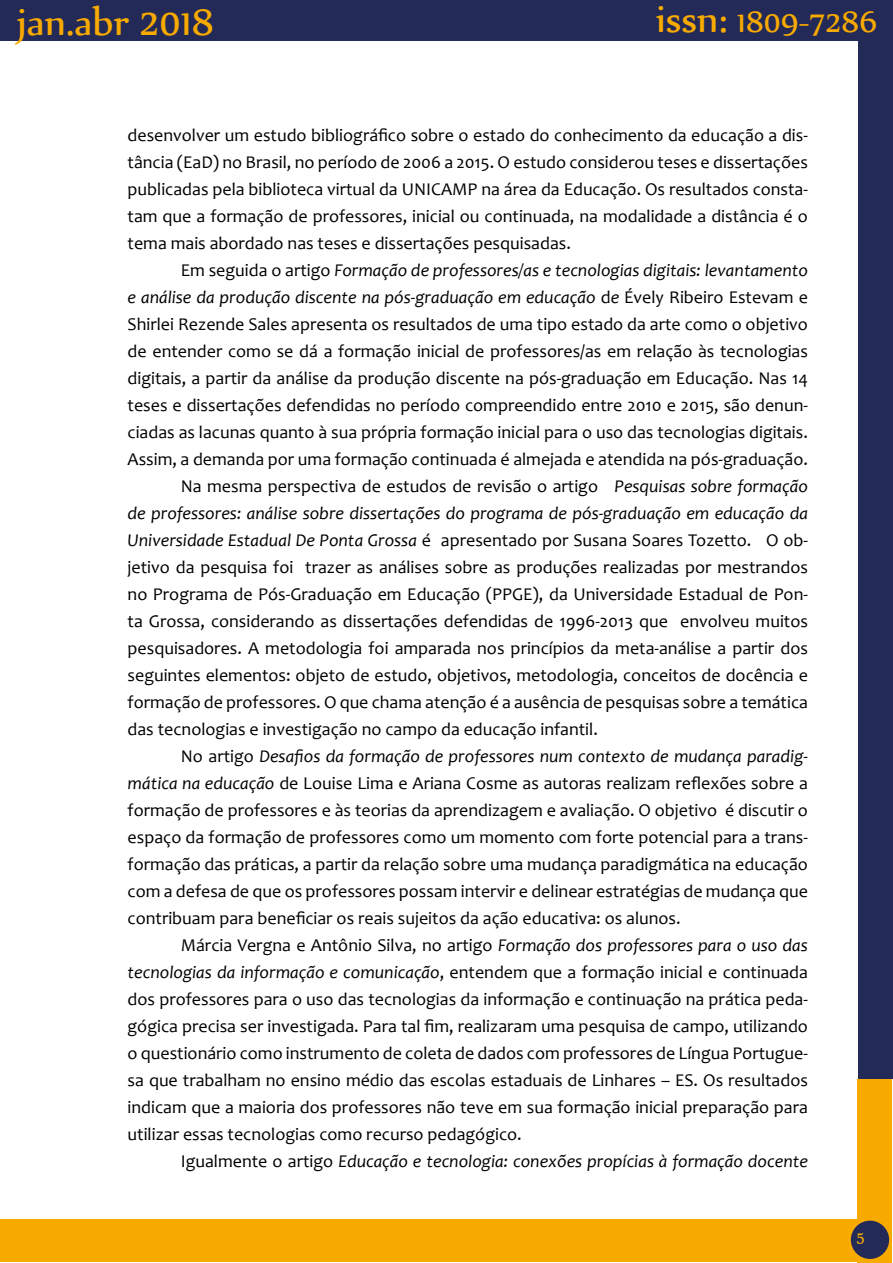
<style>
.page{position:relative;width:893px;height:1263px;background:#fff}
.page>*{position:absolute;margin:0;border:0;box-sizing:border-box;transform-origin:0 0}
.t1{font:45px "Nyala";color:#f8aa00}
.t2{font:36px "Nyala";color:#f8aa00}
.t3{font:18px/27px "Candara";color:#000;text-align:justify}
.t4{font:italic 18px "Candara";color:#000}
.t5{font:18px "Nyala";color:#f8aa00}
.s1{font-size:45px}
.s2{font-style:normal}
.s3{font-style:italic}
</style>
<div class="page">
<div style="left:858px;top:0;width:34px;height:1079px;background:#232a57"></div>
<div style="left:0;top:0;width:890px;height:41px;background:#232a57"></div>
<div style="left:857px;top:1079px;width:34px;height:184px;background:#f8aa00"></div>
<div style="left:0;top:1219px;width:860px;height:43px;background:#f8aa00"></div>
<div style="left:851px;top:1221px;width:38px;height:38px;background:#232a57;border-radius:50%"></div>
<h1 class="t1" style="left:17px;top:-6px;width:199px">jan.abr 2018</h1>
<h2 class="t2" style="left:656px;top:0;width:223px"><span class="s1">issn:</span> 1809-7286</h2>
<p class="t3" style="left:128px;top:121px;width:682px">desenvolver um estudo bibliográfico sobre o estado do conhecimento da educação a dis&shy;tância (EaD) no Brasil, no período de 2006 a 2015. O estudo considerou teses e dissertações publicadas pela biblioteca virtual da UNICAMP na área da Educação. Os resultados consta&shy;tam que a formação de professores, inicial ou continuada, na modalidade a distância é o tema mais abordado nas teses e dissertações pesquisadas.</p>
<p class="t4" style="left:181px;top:258px;width:629px"><span class="s2">Em seguida o artigo</span> Formação de professores/as e tecnologias digitais: levantamento</p>
<p class="t4" style="left:128px;top:285px;width:682px">e análise da produção discente na pós-graduação em educação <span class="s2">d</span>e <span class="s2">Évely Ribeiro Estevam e</span></p>
<p class="t3" style="left:128px;top:310px;width:682px">Shirlei Rezende Sales apresenta os resultados de uma tipo estado da arte como o objetivo</p>
<p class="t3" style="left:128px;top:337px;width:682px">de entender como se dá a formação inicial de professores/as em relação às tecnologias</p>
<p class="t3" style="left:128px;top:364px;width:682px">digitais, a partir da análise da produção discente na pós-graduação em Educação. Nas 14</p>
<p class="t3" style="left:128px;top:391px;width:682px">teses e dissertações defendidas no período compreendido entre 2010 e 2015, são denun-</p>
<p class="t3" style="left:128px;top:418px;width:682px">ciadas as lacunas quanto à sua própria formação inicial para o uso das tecnologias digitais.</p>
<p class="t3" style="left:128px;top:445px;width:682px">Assim, a demanda por uma formação continuada é almejada e atendida na pós-graduação.</p>
<p class="t3" style="left:181px;top:472px;width:629px">Na mesma perspectiva de estudos de revisão o artigo <span class="s3">Pesquisas sobre formação</span></p>
<p class="t4" style="left:128px;top:501px;width:682px">de professores: análise sobre dissertações do programa de pós-graduação em educação da</p>
<p class="t3" style="left:128px;top:526px;width:682px"><span class="s3">Universidade Estadual De Ponta Grossa</span> é apresentado por Susana Soares Tozetto. O ob-</p>
<p class="t3" style="left:128px;top:553px;width:682px">jetivo da pesquisa foi trazer as análises sobre as produções realizadas por mestrandos</p>
<p class="t3" style="left:128px;top:580px;width:682px">no Programa de Pós-Graduação em Educação (PPGE), da Universidade Estadual de Pon-</p>
<p class="t3" style="left:128px;top:607px;width:682px">ta Grossa, considerando as dissertações defendidas de 1996-2013 que envolveu muitos</p>
<p class="t3" style="left:128px;top:634px;width:682px">pesquisadores. A metodologia foi amparada nos princípios da meta-análise a partir dos</p>
<p class="t3" style="left:128px;top:661px;width:682px">seguintes elementos: objeto de estudo, objetivos, metodologia, conceitos de docência e</p>
<p class="t3" style="left:128px;top:688px;width:682px">formação de professores. O que chama atenção é a ausência de pesquisas sobre a temática</p>
<p class="t3" style="left:128px;top:715px;width:472px">das tecnologias e investigação no campo da educação infantil.</p>
<p class="t4" style="left:181px;top:744px;width:629px"><span class="s2">No artigo</span> Desafios da formação de professores num contexto de mudança paradig-</p>
<p class="t3" style="left:128px;top:769px;width:682px"><span class="s3">mática na educação</span> de Louise Lima e Ariana Cosme as autoras realizam reflexões sobre a</p>
<p class="t3" style="left:128px;top:796px;width:682px">formação de professores e às teorias da aprendizagem e avaliação. O objetivo é discutir o</p>
<p class="t3" style="left:128px;top:823px;width:682px">espaço da formação de professores como um momento com forte potencial para a trans-</p>
<p class="t3" style="left:128px;top:850px;width:682px">formação das práticas, a partir da relação sobre uma mudança paradigmática na educação</p>
<p class="t3" style="left:128px;top:877px;width:682px">com a defesa de que os professores possam intervir e delinear estratégias de mudança que</p>
<p class="t3" style="left:128px;top:904px;width:555px">contribuam para beneficiar os reais sujeitos da ação educativa: os alunos.</p>
<p class="t3" style="left:181px;top:931px;width:629px">Márcia Vergna e Antônio Silva, no artigo <span class="s3">Formação dos professores para o uso das</span></p>
<p class="t3" style="left:128px;top:958px;width:682px"><span class="s3">tecnologias da informação e comunicação</span>, entendem que a formação inicial e continuada</p>
<p class="t3" style="left:128px;top:985px;width:682px">dos professores para o uso das tecnologias da informação e continuação na prática peda-</p>
<p class="t3" style="left:128px;top:1012px;width:682px">gógica precisa ser investigada. Para tal fim, realizaram uma pesquisa de campo, utilizando</p>
<p class="t3" style="left:128px;top:1039px;width:682px">o questionário como instrumento de coleta de dados com professores de Língua Portugue-</p>
<p class="t3" style="left:128px;top:1066px;width:682px">sa que trabalham no ensino médio das escolas estaduais de Linhares – ES. Os resultados</p>
<p class="t3" style="left:128px;top:1093px;width:682px">indicam que a maioria dos professores não teve em sua formação inicial preparação para</p>
<p class="t3" style="left:128px;top:1120px;width:396px">utilizar essas tecnologias como recurso pedagógico.</p>
<p class="t4" style="left:181px;top:1149px;width:629px"><span class="s2">Igualmente o artigo</span> Educação e tecnologia: conexões propícias à formação docente</p>
<p class="t5" style="left:856px;top:1226px;width:10px">5</p>
</div>
